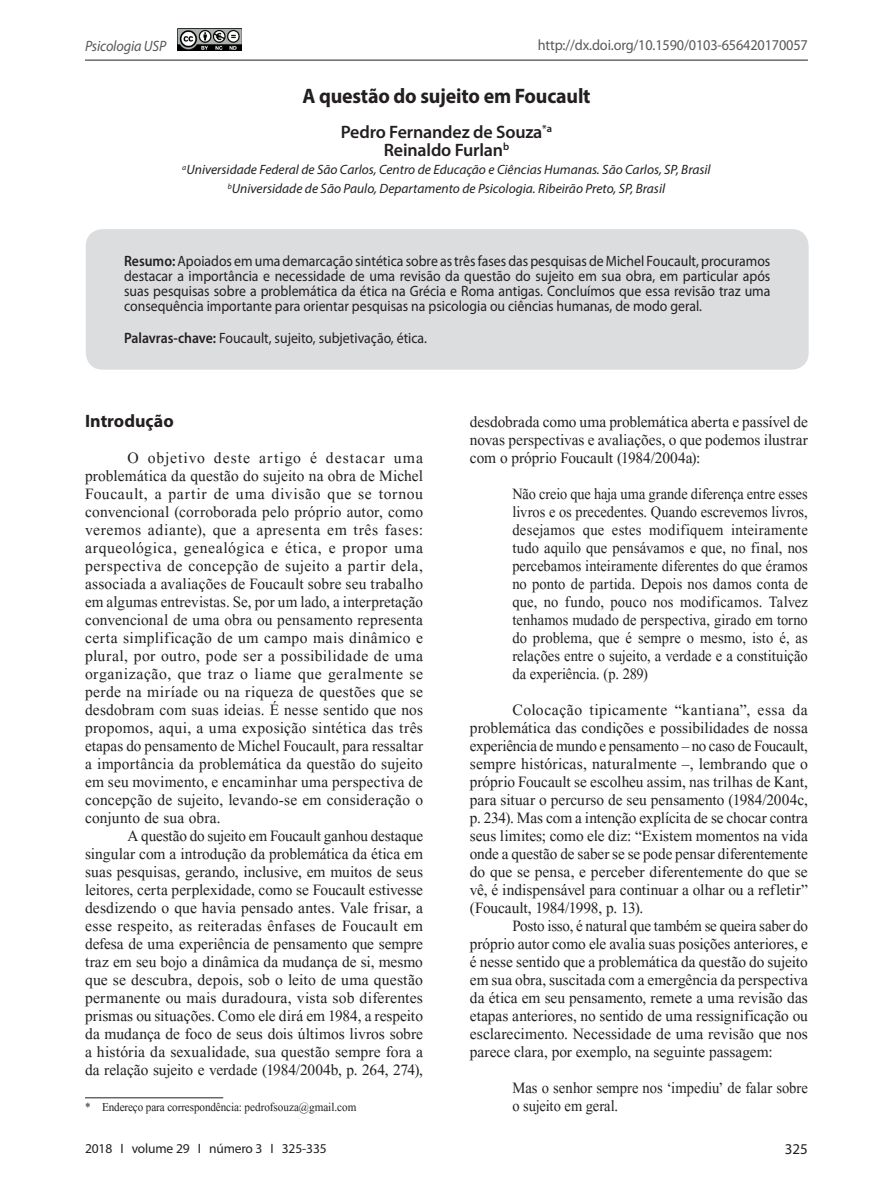
<style>
.page{position:relative;width:893px;height:1191px;background:#fff}
.page>*{position:absolute;margin:0;border:0;box-sizing:border-box;transform-origin:0 0}
.titulo{font:700 21px "Myriad Pro";letter-spacing:-.01em;color:#231f20;scale:.95 1}
.TEXTO{font:19.5px/18px "Aparajita";color:#231f20;text-align:justify}
.citacao{font:19.5px/18px "Aparajita";color:#231f20;text-align:justify;scale:.91 1}
.TEXTO-2{font:19.5px/18px "Aparajita";color:#231f20;text-align:justify;scale:.96 1}
.citacao-2{font:19.5px/18px "Aparajita";color:#231f20;scale:.93 1}
.autores{font:600 18px "Myriad Pro";letter-spacing:-.01em;color:#231f20}
.sub1{font:700 18px "Myriad Pro";color:#231f20}
.resumo{font:15px/15px "Myriad Pro";color:#231f20;text-align:justify;scale:.92 1}
.palavras-chave{font:15px "Myriad Pro";color:#231f20;scale:.92 1}
.rodape-1st{font:15px "Aparajita";letter-spacing:-.005em;color:#231f20;scale:.92 1}
.doi{font:15px "Myriad Pro";letter-spacing:-.01em;color:#57585a;scale:.95 1}
.t1{font:italic 15px "Myriad Pro";letter-spacing:-.01em;color:#57585a;scale:.95 1}
.resumo-2{font:15px "Myriad Pro";color:#231f20}
.autores-2{font:italic 13.5px "Myriad Pro";color:#231f20}
.instituicao{font:italic 13.5px "Myriad Pro";color:#231f20}
.t2{font:13.5px "Myriad Pro";letter-spacing:-.01em;color:#231f20}
.s1{font-weight:600}
</style>
<div class="page">
<hr style="left:85px;top:60px;width:723px;height:1px;background:#231f20">
<img style="left:178px;top:28px;width:63px;height:22px">
<div style="left:86px;top:229px;width:723px;height:141px;background:#dcdddf;border-radius:17px"></div>
<hr style="left:85px;top:1097px;width:138px;height:1px;background:#231f20">
<p class="t1" style="left:85px;top:36px;width:87px">Psicologia USP</p>
<p class="doi" style="left:538px;top:35px;width:286px">http://dx.doi.org/10.1590/0103-656420170057</p>
<p class="titulo" style="left:302px;top:82px;width:305px">A questão do sujeito em Foucault</p>
<p class="autores" style="left:341px;top:121px;width:213px">Pedro Fernandez de Souza<sup>*a</sup></p>
<p class="autores" style="left:384px;top:139px;width:127px">Reinaldo Furlan<sup>b</sup></p>
<p class="autores-2" style="left:182px;top:161px;width:530px"><sup>a</sup>Universidade Federal de São Carlos, Centro de Educação e Ciências Humanas. São Carlos, SP, Brasil</p>
<p class="instituicao" style="left:228px;top:180px;width:439px"><sup>b</sup>Universidade de São Paulo, Departamento de Psicologia. Ribeirão Preto, SP, Brasil</p>
<p class="resumo" style="left:124px;top:253px;width:704px"><span class="s1">Resumo:</span> Apoiados em uma demarcação sintética sobre as três fases das pesquisas de Michel Foucault, procuramos destacar a importância e necessidade de uma revisão da questão do sujeito em sua obra, em particular após suas pesquisas sobre a problemática da ética na Grécia e Roma antigas. Concluímos que essa revisão traz uma consequência importante para orientar pesquisas na psicologia ou ciências humanas, de modo geral.</p>
<p class="palavras-chave" style="left:124px;top:329px;width:331px"><span class="s1">Palavras-chave:</span> Foucault, sujeito, subjetivação, ética.</p>
<p class="sub1" style="left:85px;top:409px;width:90px">Introdução</p>
<p class="TEXTO" style="left:85px;top:450px;width:340px;text-indent:43px">O objetivo deste artigo é destacar uma problemática da questão do sujeito na obra de Michel Foucault, a partir de uma divisão que se tornou convencional (corroborada pelo próprio autor, como veremos adiante), que a apresenta em três fases: arqueológica, genealógica e ética, e propor uma perspectiva de concepção de sujeito a partir dela, associada a avaliações de Foucault sobre seu trabalho em algumas entrevistas. Se, por um lado, a interpretação convencional de uma obra ou pensamento representa certa simplificação de um campo mais dinâmico e plural, por outro, pode ser a possibilidade de uma organização, que traz o liame que geralmente se perde na miríade ou na riqueza de questões que se desdobram com suas ideias. É nesse sentido que nos propomos, aqui, a uma exposição sintética das três etapas do pensamento de Michel Foucault, para ressaltar a importância da problemática da questão do sujeito em seu movimento, e encaminhar uma perspectiva de concepção de sujeito, levando-se em consideração o conjunto de sua obra.</p>
<p class="TEXTO" style="left:85px;top:828px;width:340px;text-indent:43px">A questão do sujeito em Foucault ganhou destaque singular com a introdução da problemática da ética em suas pesquisas, gerando, inclusive, em muitos de seus leitores, certa perplexidade, como se Foucault estivesse desdizendo o que havia pensado antes. Vale frisar, a esse respeito, as reiteradas ênfases de Foucault em defesa de uma experiência de pensamento que sempre traz em seu bojo a dinâmica da mudança de si, mesmo que se descubra, depois, sob o leito de uma questão permanente ou mais duradoura, vista sob diferentes prismas ou situações. Como ele dirá em 1984, a respeito da mudança de foco de seus dois últimos livros sobre a história da sexualidade, sua questão sempre fora a da relação sujeito e verdade (1984/2004b, p. 264, 274),</p>
<p class="rodape-1st" style="left:85px;top:1097px;width:296px">* Endereço para correspondência: pedrofsouza@gmail.com</p>
<p class="TEXTO" style="left:470px;top:414px;width:340px">desdobrada como uma problemática aberta e passível de novas perspectivas e avaliações, o que podemos ilustrar com o próprio Foucault (1984/2004a):</p>
<p class="citacao" style="left:512px;top:486px;width:326px">Não creio que haja uma grande diferença entre esses livros e os precedentes. Quando escrevemos livros, desejamos que estes modifiquem inteiramente tudo aquilo que pensávamos e que, no final, nos percebamos inteiramente diferentes do que éramos no ponto de partida. Depois nos damos conta de que, no fundo, pouco nos modificamos. Talvez tenhamos mudado de perspectiva, girado em torno do problema, que é sempre o mesmo, isto é, as relações entre o sujeito, a verdade e a constituição da experiência. (p. 289)</p>
<p class="TEXTO" style="left:470px;top:702px;width:340px;text-indent:43px">Colocação tipicamente “kantiana”, essa da problemática das condições e possibilidades de nossa experiência de mundo e pensamento – no caso de Foucault, sempre históricas, naturalmente –, lembrando que o próprio Foucault se escolheu assim, nas trilhas de Kant, para situar o percurso de seu pensamento (1984/2004c, p. 234). Mas com a intenção explícita de se chocar contra seus limites; como ele diz: “Existem momentos na vida onde a questão de saber se se pode pensar diferentemente do que se pensa, e perceber diferentemente do que se vê, é indispensável para continuar a olhar ou a refletir” (Foucault, 1984/1998, p. 13).</p>
<p class="TEXTO-2" style="left:470px;top:918px;width:354px;text-indent:43px">Posto isso, é natural que também se queira saber do próprio autor como ele avalia suas posições anteriores, e é nesse sentido que a problemática da questão do sujeito em sua obra, suscitada com a emergência da perspectiva da ética em seu pensamento, remete a uma revisão das etapas anteriores, no sentido de uma ressignificação ou esclarecimento. Necessidade de uma revisão que nos parece clara, por exemplo, na seguinte passagem:</p>
<p class="citacao-2" style="left:512px;top:1080px;width:319px">Mas o senhor sempre nos ‘impediu’ de falar sobre o sujeito em geral.</p>
<p class="t2" style="left:85px;top:1140px;width:243px">2018 I volume 29 I número 3 I 325-335</p>
<p class="resumo-2" style="left:785px;top:1139px;width:25px">325</p>
</div>
